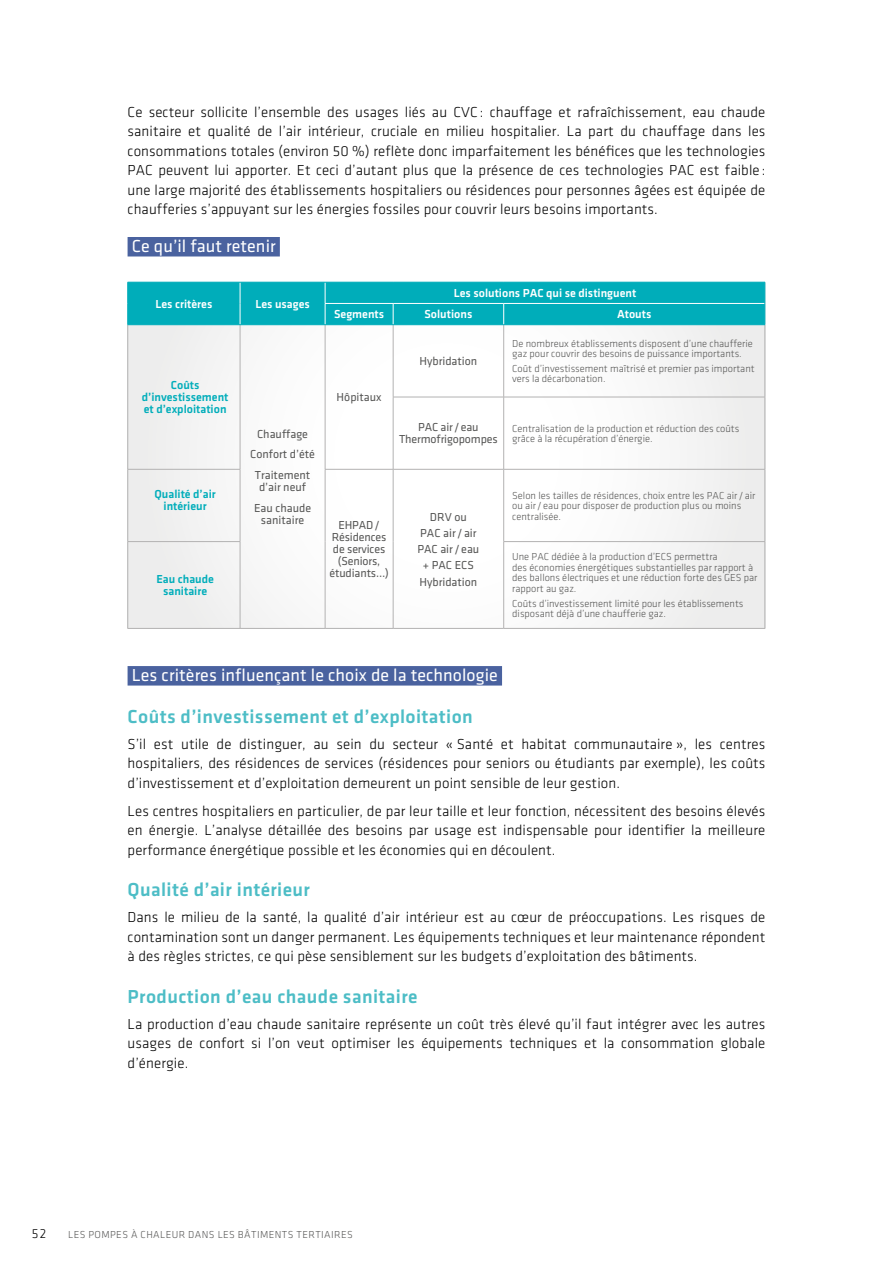
<style>
.page{position:relative;width:893px;height:1263px;background:#fff}
.page>*{position:absolute;margin:0;border:0;box-sizing:border-box;transform-origin:0 0}
.t1{font:19.5px "Klavika Medium OSF";letter-spacing:.02em;color:#4dbdc6}
.t2{font:18px "Klavika Regular TF";letter-spacing:.005em;color:#fff}
.t3{font:300 15px/19.5px "Klavika";letter-spacing:.01em;color:#000;text-align:justify}
.t4{font:300 13.5px "Klavika";color:#000}
.t5{font:12px/12px "Klavika Regular TF";color:#575756;text-align:center}
.t6{font:12px/12px "Klavika Medium OSF";color:#00adba;text-align:center}
.t7{font:12px "Klavika Medium OSF";color:#fff}
.t8{font:300 10.5px/10.5px "Klavika";color:#575756}
.t9{font:300 10.5px "Klavika";letter-spacing:.04em;color:#575756}
</style>
<div class="page">
<div style="left:128px;top:237px;width:152px;height:19px;background:#4a629f"></div>
<div style="left:128px;top:666px;width:374px;height:19px;background:#4a629f"></div>
<div style="left:128px;top:282px;width:637px;height:347px;background:linear-gradient(to right,#f8f8f8,#f8f8f8)"></div>
<hr style="left:127px;top:325px;width:1px;height:72px;background:#b3b2b2">
<hr style="left:127px;top:397px;width:1px;height:72px;background:#b3b2b2">
<hr style="left:240px;top:325px;width:1px;height:72px;background:#b3b2b2">
<hr style="left:240px;top:397px;width:1px;height:72px;background:#b3b2b2">
<hr style="left:240px;top:628px;width:85px;height:1px;background:#b3b2b2">
<hr style="left:325px;top:325px;width:1px;height:72px;background:#b3b2b2">
<hr style="left:393px;top:325px;width:1px;height:72px;background:#b3b2b2">
<hr style="left:503px;top:325px;width:1px;height:72px;background:#b3b2b2">
<hr style="left:765px;top:325px;width:1px;height:72px;background:#b3b2b2">
<hr style="left:325px;top:397px;width:1px;height:72px;background:#b3b2b2">
<hr style="left:393px;top:397px;width:1px;height:72px;background:#b3b2b2">
<hr style="left:503px;top:397px;width:1px;height:72px;background:#b3b2b2">
<hr style="left:765px;top:397px;width:1px;height:72px;background:#b3b2b2">
<hr style="left:128px;top:469px;width:112px;height:1px;background:#b3b2b2">
<hr style="left:127px;top:469px;width:1px;height:72px;background:#b3b2b2">
<hr style="left:240px;top:469px;width:1px;height:72px;background:#b3b2b2">
<hr style="left:393px;top:397px;width:111px;height:1px;background:#b3b2b2">
<hr style="left:504px;top:397px;width:261px;height:1px;background:#b3b2b2">
<hr style="left:325px;top:469px;width:68px;height:1px;background:#b3b2b2">
<hr style="left:325px;top:469px;width:1px;height:73px;background:#b3b2b2">
<hr style="left:393px;top:469px;width:111px;height:1px;background:#b3b2b2">
<hr style="left:393px;top:469px;width:1px;height:73px;background:#b3b2b2">
<hr style="left:504px;top:469px;width:261px;height:1px;background:#b3b2b2">
<hr style="left:503px;top:469px;width:1px;height:72px;background:#b3b2b2">
<hr style="left:765px;top:469px;width:1px;height:72px;background:#b3b2b2">
<hr style="left:325px;top:542px;width:1px;height:86px;background:#b3b2b2">
<hr style="left:393px;top:542px;width:1px;height:86px;background:#b3b2b2">
<hr style="left:128px;top:541px;width:112px;height:1px;background:#b3b2b2">
<hr style="left:127px;top:542px;width:1px;height:86px;background:#b3b2b2">
<hr style="left:240px;top:542px;width:1px;height:86px;background:#b3b2b2">
<hr style="left:128px;top:628px;width:112px;height:1px;background:#b3b2b2">
<hr style="left:503px;top:541px;width:262px;height:1px;background:#b3b2b2">
<hr style="left:503px;top:542px;width:1px;height:86px;background:#b3b2b2">
<hr style="left:765px;top:542px;width:1px;height:86px;background:#b3b2b2">
<hr style="left:325px;top:628px;width:68px;height:1px;background:#b3b2b2">
<hr style="left:393px;top:628px;width:111px;height:1px;background:#b3b2b2">
<hr style="left:504px;top:628px;width:261px;height:1px;background:#b3b2b2">
<svg style="left:127px;top:282px;width:639px;height:43px;background:#05aebb"></svg>
<hr style="left:325px;top:324px;width:68px;height:1px;background:#00adba">
<hr style="left:393px;top:324px;width:111px;height:1px;background:#00adba">
<hr style="left:504px;top:324px;width:261px;height:1px;background:#00adba">
<p class="t3" style="left:128px;top:102px;width:639px">Ce secteur sollicite l’ensemble des usages liés au CVC : chauffage et rafraîchissement, eau chaude sanitaire et qualité de l’air intérieur, cruciale en milieu hospitalier. La part du chauffage dans les consommations totales (environ 50 %) reflète donc imparfaitement les bénéfices que les technologies PAC peuvent lui apporter. Et ceci d’autant plus que la présence de ces technologies PAC est faible : une large majorité des établissements hospitaliers ou résidences pour personnes âgées est équipée de chaufferies s’appuyant sur les énergies fossiles pour couvrir leurs besoins importants.</p>
<p class="t2" style="left:132px;top:237px;width:145px">Ce qu’il faut retenir</p>
<p class="t7" style="left:155px;top:297px;width:59px">Les critères</p>
<p class="t7" style="left:255px;top:297px;width:56px">Les usages</p>
<p class="t6" style="left:142px;top:379px;width:88px">Coûts d’investissement et d’exploitation</p>
<p class="t6" style="left:154px;top:488px;width:63px">Qualité d’air intérieur</p>
<p class="t6" style="left:156px;top:573px;width:59px">Eau chaude sanitaire</p>
<p class="t5" style="left:250px;top:424px;width:66px;line-height:20.5px">Chauffage<br>Confort d’été<br>Traitement</p>
<p class="t5" style="left:254px;top:477px;width:59px;line-height:20.5px">d’air neuf<br>Eau chaude</p>
<p class="t5" style="left:261px;top:514px;width:45px">sanitaire</p>
<p class="t7" style="left:454px;top:287px;width:184px">Les solutions PAC qui se distinguent</p>
<p class="t7" style="left:334px;top:308px;width:52px">Segments</p>
<p class="t7" style="left:424px;top:308px;width:49px">Solutions</p>
<p class="t7" style="left:617px;top:308px;width:36px">Atouts</p>
<p class="t5" style="left:337px;top:391px;width:47px">Hôpitaux</p>
<p class="t5" style="left:419px;top:355px;width:59px">Hybridation</p>
<p class="t8" style="left:512px;top:338px;width:242px">De nombreux établissements disposent d’une chaufferie gaz pour couvrir des besoins de puissance importants.</p>
<p class="t8" style="left:512px;top:363px;width:244px">Coût d’investissement maîtrisé et premier pas important vers la décarbonation.</p>
<p class="t5" style="left:399px;top:421px;width:100px">PAC air/eau<br>Thermofrigopompes</p>
<p class="t8" style="left:512px;top:423px;width:229px">Centralisation de la production et réduction des coûts grâce à la récupération d’énergie.</p>
<p class="t5" style="left:329px;top:519px;width:61px">EHPAD/<br>Résidences de services (Seniors, étudiants…)</p>
<p class="t5" style="left:417px;top:509px;width:63px;line-height:16.2px">DRV ou<br>PAC air / air<br>PAC air / eau + PAC ECS<br>Hybridation</p>
<p class="t8" style="left:512px;top:490px;width:245px">Selon les tailles de résidences, choix entre les PAC air / air ou air / eau pour disposer de production plus ou moins centralisée.</p>
<p class="t8" style="left:512px;top:552px;width:247px">Une PAC dédiée à la production d’ECS permettra<br>des économies énergétiques substantielles par rapport à des ballons électriques et une réduction forte des GES par rapport au gaz.</p>
<p class="t8" style="left:512px;top:598px;width:233px">Coûts d’investissement limité pour les établissements disposant déjà d’une chaufferie gaz.</p>
<p class="t2" style="left:132px;top:666px;width:368px">Les critères influençant le choix de la technologie</p>
<h1 class="t1" style="left:128px;top:706px;width:347px">Coûts d’investissement et d’exploitation</h1>
<p class="t3" style="left:128px;top:734px;width:639px">S’il est utile de distinguer, au sein du secteur « Santé et habitat communautaire », les centres hospitaliers, des résidences de services (résidences pour seniors ou étudiants par exemple), les coûts d’investissement et d’exploitation demeurent un point sensible de leur gestion.</p>
<p class="t3" style="left:128px;top:801px;width:639px">Les centres hospitaliers en particulier, de par leur taille et leur fonction, nécessitent des besoins élevés en énergie. L’analyse détaillée des besoins par usage est indispensable pour identifier la meilleure performance énergétique possible et les économies qui en découlent.</p>
<h1 class="t1" style="left:128px;top:879px;width:184px">Qualité d’air intérieur</h1>
<p class="t3" style="left:128px;top:908px;width:639px">Dans le milieu de la santé, la qualité d’air intérieur est au cœur de préoccupations. Les risques de contamination sont un danger permanent. Les équipements techniques et leur maintenance répondent à des règles strictes, ce qui pèse sensiblement sur les budgets d’exploitation des bâtiments.</p>
<h1 class="t1" style="left:128px;top:986px;width:292px">Production d’eau chaude sanitaire</h1>
<p class="t3" style="left:128px;top:1014px;width:639px">La production d’eau chaude sanitaire représente un coût très élevé qu’il faut intégrer avec les autres usages de confort si l’on veut optimiser les équipements techniques et la consommation globale d’énergie.</p>
<p class="t4" style="left:32px;top:1227px;width:16px">52</p>
<p class="t9" style="left:68px;top:1229px;width:286px">LES POMPES À CHALEUR DANS LES BÂTIMENTS TERTIAIRES</p>
</div>
